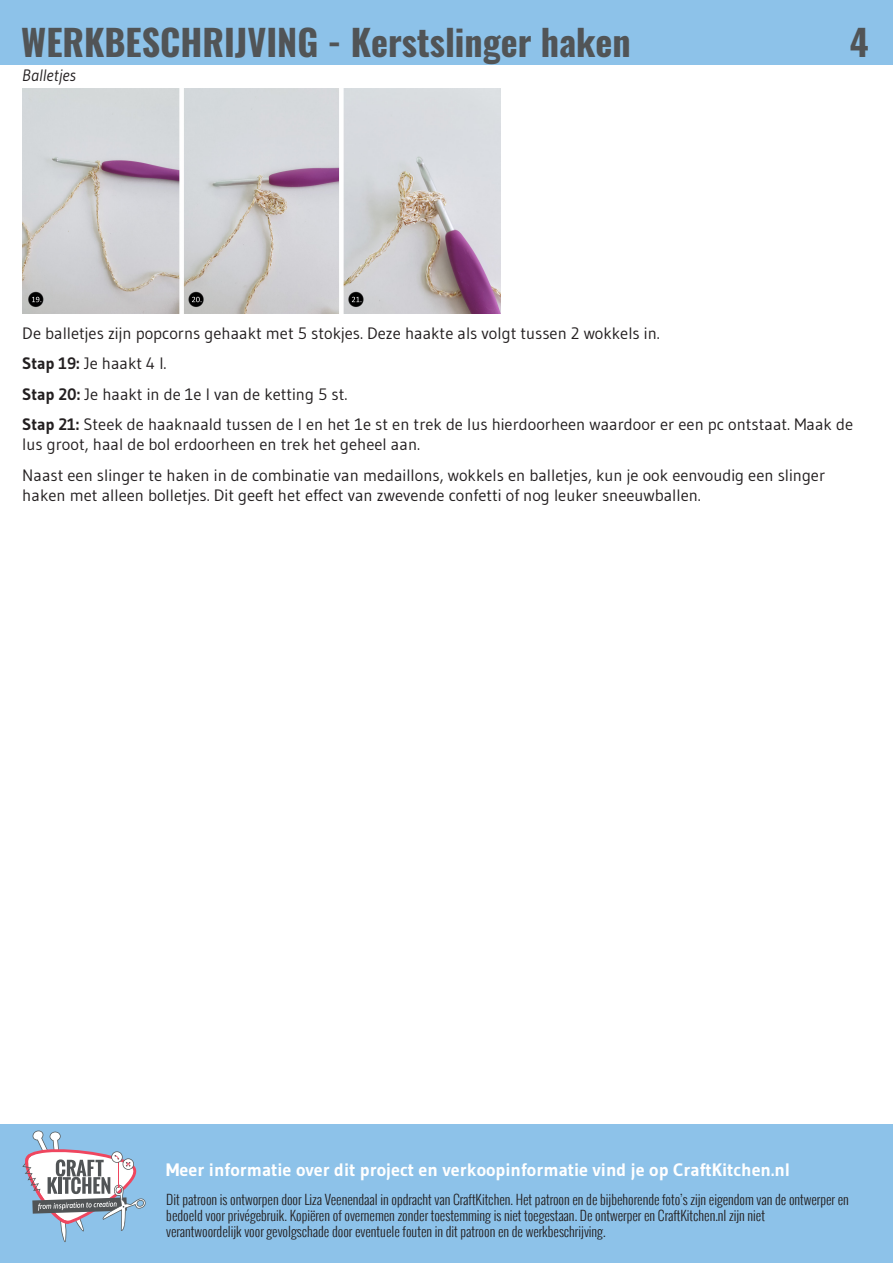
<style>
.page{position:relative;width:893px;height:1263px;background:#fff}
.page>*{position:absolute;margin:0;border:0;box-sizing:border-box;transform-origin:0 0}
.t1{font:700 36px "Oswald";color:#515456}
.t2{font:700 18px "Gudea";color:#fff}
.t3{font:16.5px/19.8px "Gudea";color:#231f20}
.t4{font:italic 16.5px "Gudea";color:#231f20}
.t5{font:300 13.5px/16.2px "Oswald";color:#231f20}
.s1{font-weight:700}
</style>
<div class="page">
<div style="left:0;top:1125px;width:893px;height:138px;background:#8dc2e9"></div>
<div style="left:0;top:0;width:893px;height:64px;background:#8dc2e9"></div>
<svg style="left:22px;top:1130px;width:124px;height:112px"></svg>
<img style="left:22px;top:89px;width:478px;height:225px">
<p class="t1" style="left:21px;top:23px;width:611px">WERKBESCHRIJVING - Kerstslinger haken</p>
<p class="t1" style="left:850px;top:23px;width:20px">4</p>
<p class="t4" style="left:22px;top:65px;width:55px">Balletjes</p>
<p class="t3" style="left:22px;top:323px;width:639px">De balletjes zijn popcorns gehaakt met 5 stokjes. Deze haakte als volgt tussen 2 wokkels in.</p>
<p class="t3" style="left:22px;top:353px;width:146px"><span class="s1">Stap 19:</span> Je haakt 4 l.</p>
<p class="t3" style="left:22px;top:384px;width:327px"><span class="s1">Stap 20:</span> Je haakt in de 1e l van de ketting 5 st.</p>
<p class="t3" style="left:22px;top:414px;width:832px"><span class="s1">Stap 21:</span> Steek de haaknaald tussen de l en het 1e st en trek de lus hierdoorheen waardoor er een pc ontstaat. Maak de lus groot, haal de bol erdoorheen en trek het geheel aan.</p>
<p class="t3" style="left:22px;top:465px;width:804px">Naast een slinger te haken in de combinatie van medaillons, wokkels en balletjes, kun je ook eenvoudig een slinger haken met alleen bolletjes. Dit geeft het effect van zwevende confetti of nog leuker sneeuwballen.</p>
<p class="t2" style="left:166px;top:1159px;width:626px">Meer informatie over dit project en verkoopinformatie vind je op CraftKitchen.nl</p>
<p class="t5" style="left:166px;top:1191px;width:684px">Dit patroon is ontworpen door Liza Veenendaal in opdracht van CraftKitchen. Het patroon en de bijbehorende foto’s zijn eigendom van de ontwerper en bedoeld voor privégebruik. Kopiëren of overnemen zonder toestemming is niet toegestaan. De ontwerper en CraftKitchen.nl zijn niet</p>
<p class="t5" style="left:166px;top:1223px;width:441px">verantwoordelijk voor gevolgschade door eventuele fouten in dit patroon en de werkbeschrijving.</p>
</div>
